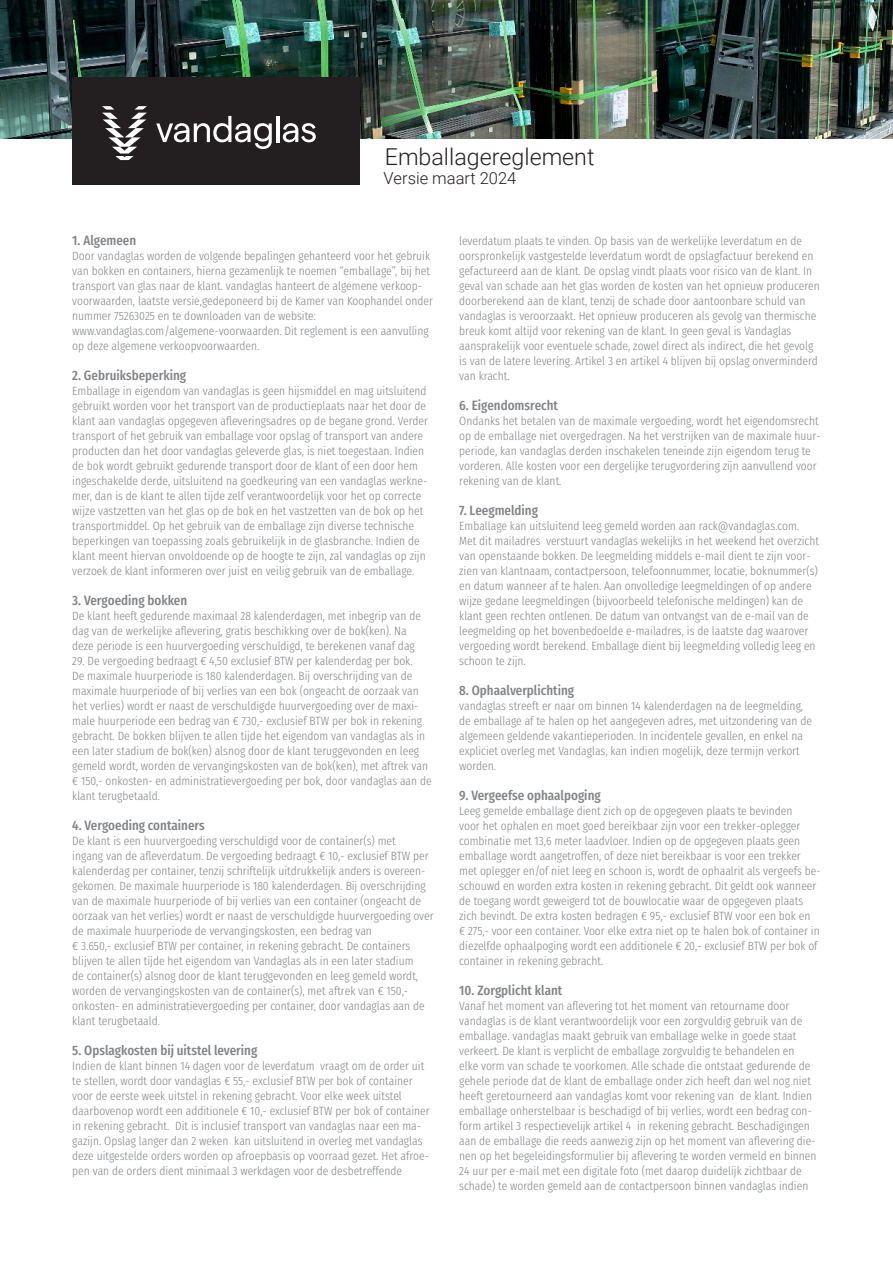
<style>
.page{position:relative;width:893px;height:1263px;background:#fff}
.page>*{position:absolute;margin:0;border:0;box-sizing:border-box;transform-origin:0 0}
.t1{font:300 23.25px "Roboto";color:#231f20}
.t2{font:300 16.5px "Roboto";color:#231f20}
.t3{font:500 13.5px "Fira Sans Condensed";color:#808285}
.t4{font:300 12px/15px "Fira Sans Condensed";color:#808285}
</style>
<div class="page">
<img style="left:0;top:0;width:893px;height:138px">
<div style="left:72px;top:77px;width:287px;height:107px;background:#231f20"></div>
<svg style="left:156px;top:116px;width:116px;height:33px"></svg>
<hr style="left:276px;top:116px;width:3px;height:26px;background:#fff">
<svg style="left:283px;top:123px;width:33px;height:19px"></svg>
<svg style="left:102px;top:106px;width:45px;height:54px"></svg>
<h1 class="t1" style="left:385px;top:147px;width:211px">Emballagereglement</h1>
<h2 class="t2" style="left:383px;top:172px;width:134px">Versie maart 2024</h2>
<p class="t3" style="left:72px;top:230px;width:65px">1. Algemeen</p>
<p class="t4" style="left:72px;top:248px;width:362px">Door vandaglas worden de volgende bepalingen gehanteerd voor het gebruik van bokken en containers, hierna gezamenlijk te noemen “emballage”, bij het transport van glas naar de klant. vandaglas hanteert de algemene verkoop&shy;voorwaarden, laatste versie,gedeponeerd bij de Kamer van Koophandel onder nummer 75263025 en te downloaden van de website: www.vandaglas.com/algemene-voorwaarden. Dit reglement is een aanvulling op deze algemene verkoopvoorwaarden.</p>
<p class="t3" style="left:72px;top:365px;width:115px">2. Gebruiksbeperking</p>
<p class="t4" style="left:72px;top:383px;width:357px">Emballage in eigendom van vandaglas is geen hijsmiddel en mag uitsluitend gebruikt worden voor het transport van de productieplaats naar het door de klant aan vandaglas opgegeven afleveringsadres op de begane grond. Verder transport of het gebruik van emballage voor opslag of transport van andere producten dan het door vandaglas geleverde glas, is niet toegestaan. Indien de bok wordt gebruikt gedurende transport door de klant of een door hem ingeschakelde derde, uitsluitend na goedkeuring van een vandaglas werkne&shy;mer, dan is de klant te allen tijde zelf verantwoordelijk voor het op correcte wijze vastzetten van het glas op de bok en het vastzetten van de bok op het transportmiddel. Op het gebruik van de emballage zijn diverse technische beperkingen van toepassing zoals gebruikelijk in de glasbranche. Indien de klant meent hiervan onvoldoende op de hoogte te zijn, zal vandaglas op zijn verzoek de klant informeren over juist en veilig gebruik van de emballage.</p>
<p class="t3" style="left:72px;top:590px;width:116px">3. Vergoeding bokken</p>
<p class="t4" style="left:72px;top:608px;width:350px">De klant heeft gedurende maximaal 28 kalenderdagen, met inbegrip van de dag van de werkelijke aflevering, gratis beschikking over de bok(ken). Na deze periode is een huurvergoeding verschuldigd, te berekenen vanaf dag</p>
<p class="t4" style="left:72px;top:653px;width:361px">29. De vergoeding bedraagt € 4,50 exclusief BTW per kalenderdag per bok.<br>De maximale huurperiode is 180 kalenderdagen. Bij overschrijding van de maximale huurperiode of bij verlies van een bok (ongeacht de oorzaak van het verlies) wordt er naast de verschuldigde huurvergoeding over de maxi&shy;male huurperiode een bedrag van € 730,- exclusief BTW per bok in rekening gebracht. De bokken blijven te allen tijde het eigendom van vandaglas als in een later stadium de bok(ken) alsnog door de klant teruggevonden en leeg gemeld wordt, worden de vervangingskosten van de bok(ken), met aftrek van € 150,- onkosten- en administratievergoeding per bok, door vandaglas aan de klant terugbetaald.</p>
<p class="t3" style="left:72px;top:815px;width:134px">4. Vergoeding containers</p>
<p class="t4" style="left:72px;top:833px;width:363px">De klant is een huurvergoeding verschuldigd voor de container(s) met<br>ingang van de afleverdatum. De vergoeding bedraagt € 10,- exclusief BTW per kalenderdag per container, tenzij schriftelijk uitdrukkelijk anders is overeen&shy;gekomen. De maximale huurperiode is 180 kalenderdagen. Bij overschrijding van de maximale huurperiode of bij verlies van een container (ongeacht de oorzaak van het verlies) wordt er naast de verschuldigde huurvergoeding over de maximale huurperiode de vervangingskosten, een bedrag van<br>€ 3.650,- exclusief BTW per container, in rekening gebracht. De containers blijven te allen tijde het eigendom van Vandaglas als in een later stadium<br>de container(s) alsnog door de klant teruggevonden en leeg gemeld wordt, worden de vervangingskosten van de container(s), met aftrek van € 150,- onkosten- en administratievergoeding per container, door vandaglas aan de klant terugbetaald.</p>
<p class="t3" style="left:72px;top:1040px;width:187px">5. Opslagkosten bij uitstel levering</p>
<p class="t4" style="left:72px;top:1058px;width:359px">Indien de klant binnen 14 dagen voor de leverdatum vraagt om de order uit te stellen, wordt door vandaglas € 55,- exclusief BTW per bok of container voor de eerste week uitstel in rekening gebracht. Voor elke week uitstel daarbovenop wordt een additionele € 10,- exclusief BTW per bok of container in rekening gebracht. Dit is inclusief transport van vandaglas naar een ma&shy;gazijn. Opslag langer dan 2 weken kan uitsluitend in overleg met vandaglas deze uitgestelde orders worden op afroepbasis op voorraad gezet. Het afroe&shy;pen van de orders dient minimaal 3 werkdagen voor de desbetreffende</p>
<p class="t4" style="left:459px;top:233px;width:362px">leverdatum plaats te vinden. Op basis van de werkelijke leverdatum en de oorspronkelijk vastgestelde leverdatum wordt de opslagfactuur berekend en gefactureerd aan de klant. De opslag vindt plaats voor risico van de klant. In geval van schade aan het glas worden de kosten van het opnieuw produceren doorberekend aan de klant, tenzij de schade door aantoonbare schuld van vandaglas is veroorzaakt. Het opnieuw produceren als gevolg van thermische breuk komt altijd voor rekening van de klant. In geen geval is Vandaglas aansprakelijk voor eventuele schade, zowel direct als indirect, die het gevolg is van de latere levering. Artikel 3 en artikel 4 blijven bij opslag onverminderd van kracht.</p>
<p class="t3" style="left:459px;top:396px;width:100px">6. Eigendomsrecht</p>
<p class="t4" style="left:459px;top:413px;width:363px">Ondanks het betalen van de maximale vergoeding, wordt het eigendomsrecht op de emballage niet overgedragen. Na het verstrijken van de maximale huur&shy;periode, kan vandaglas derden inschakelen teneinde zijn eigendom terug te vorderen. Alle kosten voor een dergelijke terugvordering zijn aanvullend voor rekening van de klant.</p>
<p class="t3" style="left:459px;top:501px;width:80px">7. Leegmelding</p>
<p class="t4" style="left:459px;top:518px;width:361px">Emballage kan uitsluitend leeg gemeld worden aan rack@vandaglas.com.<br>Met dit mailadres verstuurt vandaglas wekelijks in het weekend het overzicht van openstaande bokken. De leegmelding middels e-mail dient te zijn voor&shy;zien van klantnaam, contactpersoon, telefoonnummer, locatie, boknummer(s) en datum wanneer af te halen. Aan onvolledige leegmeldingen of op andere wijze gedane leegmeldingen (bijvoorbeeld telefonische meldingen) kan de klant geen rechten ontlenen. De datum van ontvangst van de e-mail van de leegmelding op het bovenbedoelde e-mailadres, is de laatste dag waarover vergoeding wordt berekend. Emballage dient bij leegmelding volledig leeg en schoon te zijn.</p>
<p class="t3" style="left:459px;top:681px;width:116px">8. Ophaalverplichting</p>
<p class="t4" style="left:459px;top:698px;width:354px">vandaglas streeft er naar om binnen 14 kalenderdagen na de leegmelding, de emballage af te halen op het aangegeven adres, met uitzondering van de algemeen geldende vakantieperioden. In incidentele gevallen, en enkel na expliciet overleg met Vandaglas, kan indien mogelijk, deze termijn verkort worden.</p>
<p class="t3" style="left:459px;top:786px;width:143px">9. Vergeefse ophaalpoging</p>
<p class="t4" style="left:459px;top:803px;width:363px">Leeg gemelde emballage dient zich op de opgegeven plaats te bevinden<br>voor het ophalen en moet goed bereikbaar zijn voor een trekker-oplegger combinatie met 13,6 meter laadvloer. Indien op de opgegeven plaats geen emballage wordt aangetroffen, of deze niet bereikbaar is voor een trekker met oplegger en/of niet leeg en schoon is, wordt de ophaalrit als vergeefs be&shy;schouwd en worden extra kosten in rekening gebracht. Dit geldt ook wanneer de toegang wordt geweigerd tot de bouwlocatie waar de opgegeven plaats zich bevindt. De extra kosten bedragen € 95,- exclusief BTW voor een bok en<br>€ 275,- voor een container. Voor elke extra niet op te halen bok of container in diezelfde ophaalpoging wordt een additionele € 20,- exclusief BTW per bok of container in rekening gebracht.</p>
<p class="t3" style="left:459px;top:981px;width:105px">10. Zorgplicht klant</p>
<p class="t4" style="left:459px;top:998px;width:359px">Vanaf het moment van aflevering tot het moment van retourname door vandaglas is de klant verantwoordelijk voor een zorgvuldig gebruik van de emballage. vandaglas maakt gebruik van emballage welke in goede staat verkeert. De klant is verplicht de emballage zorgvuldig te behandelen en elke vorm van schade te voorkomen. Alle schade die ontstaat gedurende de gehele periode dat de klant de emballage onder zich heeft dan wel nog niet heeft geretourneerd aan vandaglas komt voor rekening van de klant. Indien emballage onherstelbaar is beschadigd of bij verlies, wordt een bedrag con&shy;form artikel 3 respectievelijk artikel 4 in rekening gebracht. Beschadigingen aan de emballage die reeds aanwezig zijn op het moment van aflevering die&shy;nen op het begeleidingsformulier bij aflevering te worden vermeld en binnen 24 uur per e-mail met een digitale foto (met daarop duidelijk zichtbaar de schade) te worden gemeld aan de contactpersoon binnen vandaglas indien</p>
</div>
